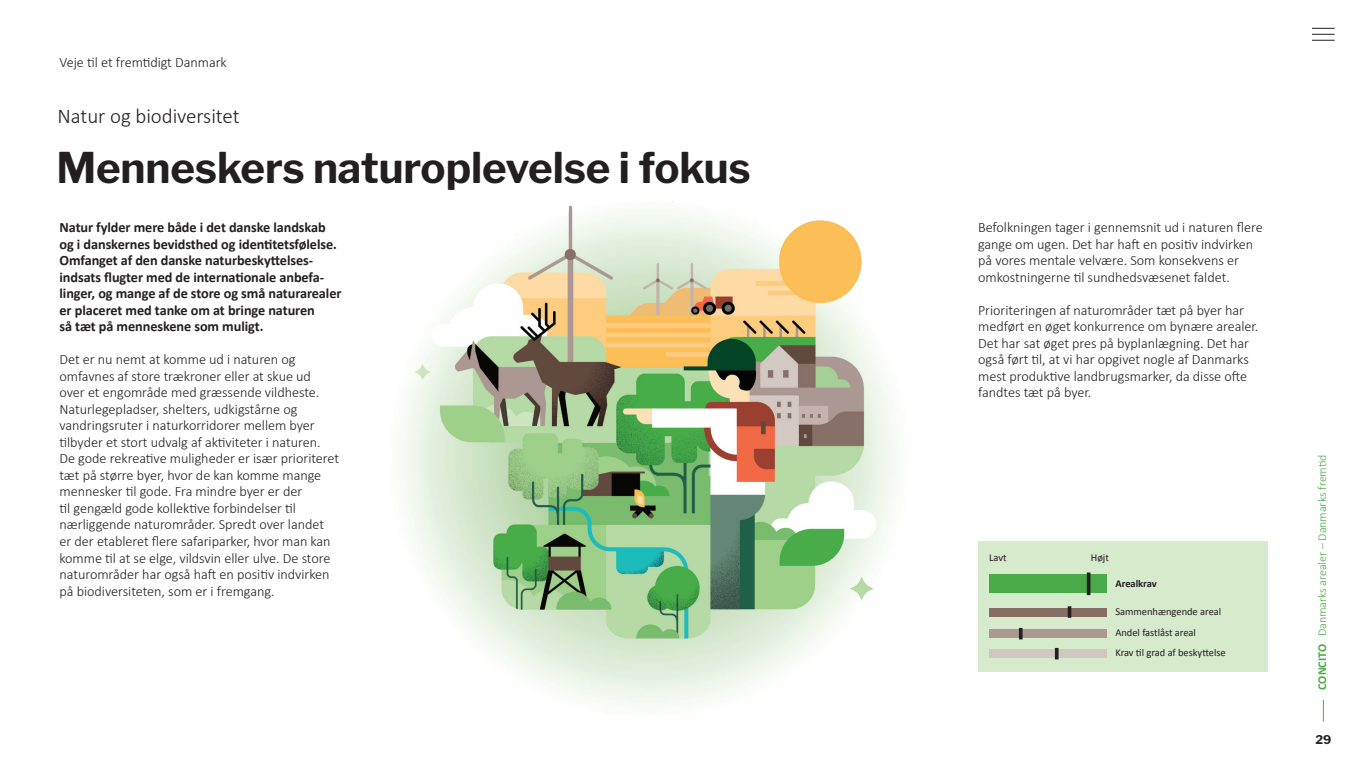
<style>
.page{position:relative;width:1361px;height:766px;background:#fff}
.page>*{position:absolute;margin:0;border:0;box-sizing:border-box;transform-origin:0 0}
.t1{font:100 42px "Libre Franklin";letter-spacing:-.005em;color:#231f20}
.t2{font:300 21px "Calibri";letter-spacing:-.005em;color:#231f20}
.t3{font:300 14.25px/16.5px "Calibri";letter-spacing:-.005em;color:#231f20}
.t4{font:700 14.25px/16.5px "Calibri";letter-spacing:-.005em;color:#231f20}
.t5{font:300 12px "Calibri";letter-spacing:-.005em;color:#49ab47}
.t6{font:100 12px "Libre Franklin";color:#231f20}
.t7{font:10.5px/21.5px "Calibri";letter-spacing:-.005em;color:#231f20}
.t8{font:700 10.5px "Calibri";letter-spacing:-.005em;color:#231f20}
.s1{font-weight:700}
</style>
<div class="page">
<img style="left:404px;top:201px;width:598px;height:513px">
<div style="left:978px;top:541px;width:289px;height:130px;background:#d6eacc"></div>
<div style="left:989px;top:574px;width:118px;height:18px;background:#49ab47"></div>
<div style="left:989px;top:607px;width:118px;height:9px;background:#866e65"></div>
<div style="left:989px;top:629px;width:118px;height:8px;background:#ac988f"></div>
<div style="left:989px;top:649px;width:118px;height:8px;background:#d3c7c1"></div>
<hr style="left:1087px;top:572px;width:3px;height:23px;background:#231f20">
<svg style="left:1067px;top:606px;width:4px;height:11px"></svg>
<svg style="left:1019px;top:627px;width:3px;height:12px"></svg>
<svg style="left:1055px;top:647px;width:3px;height:12px"></svg>
<svg style="left:1312px;top:28px;width:22px;height:13px"></svg>
<svg style="left:1323px;top:700px;width:1px;height:21px"></svg>
<p class="t3" style="left:60px;top:54px;width:169px">Veje til et fremtidigt Danmark</p>
<h2 class="t2" style="left:58px;top:103px;width:184px">Natur og biodiversitet</h2>
<h1 class="t1" style="left:56px;top:134px;width:696px">Menneskers naturoplevelse i fokus</h1>
<p class="t4" style="left:60px;top:219px;width:283px">Natur fylder mere både i det danske landskab og i danskernes bevidsthed og identitetsfølelse.<br>Omfanget af den danske naturbeskyttelses&shy;indsats flugter med de internationale anbefa&shy;linger, og mange af de store og små naturarealer er placeret med tanke om at bringe naturen<br>så tæt på menneskene som muligt.</p>
<p class="t3" style="left:60px;top:351px;width:281px">Det er nu nemt at komme ud i naturen og omfavnes af store trækroner eller at skue ud over et engområde med græssende vildheste.<br>Naturlegepladser, shelters, udkigstårne og vandringsruter i naturkorridorer mellem byer tilbyder et stort udvalg af aktiviteter i naturen.<br>De gode rekreative muligheder er især prioriteret tæt på større byer, hvor de kan komme mange mennesker til gode. Fra mindre byer er der<br>til gengæld gode kollektive forbindelser til nærliggende naturområder. Spredt over landet er der etableret flere safariparker, hvor man kan komme til at se elge, vildsvin eller ulve. De store naturområder har også haft en positiv indvirken på biodiversiteten, som er i fremgang.</p>
<p class="t3" style="left:978px;top:219px;width:286px">Befolkningen tager i gennemsnit ud i naturen flere gange om ugen. Det har haft en positiv indvirken på vores mentale velvære. Som konsekvens er omkostningerne til sundhedsvæsenet faldet.</p>
<p class="t3" style="left:978px;top:301px;width:282px">Prioriteringen af naturområder tæt på byer har medført en øget konkurrence om bynære arealer.<br>Det har sat øget pres på byplanlægning. Det har også ført til, at vi har opgivet nogle af Danmarks mest produktive landbrugsmarker, da disse ofte fandtes tæt på byer.</p>
<p class="t7" style="left:989px;top:546px;width:19px">Lavt</p>
<p class="t7" style="left:1091px;top:546px;width:20px">Højt</p>
<p class="t8" style="left:1115px;top:576px;width:43px">Arealkrav</p>
<p class="t7" style="left:1115px;top:600px;width:107px">Sammenhængende areal<br>Andel fastlåst areal</p>
<p class="t7" style="left:1115px;top:641px;width:112px">Krav til grad af beskyttelse</p>
<p class="t5" style="left:1314px;top:689px;width:237px;rotate:-90deg"><span class="s1">CONCITO</span> Danmarks arealer – Danmarks fremtid</p>
<p class="t6" style="left:1315px;top:730px;width:17px">29</p>
</div>
